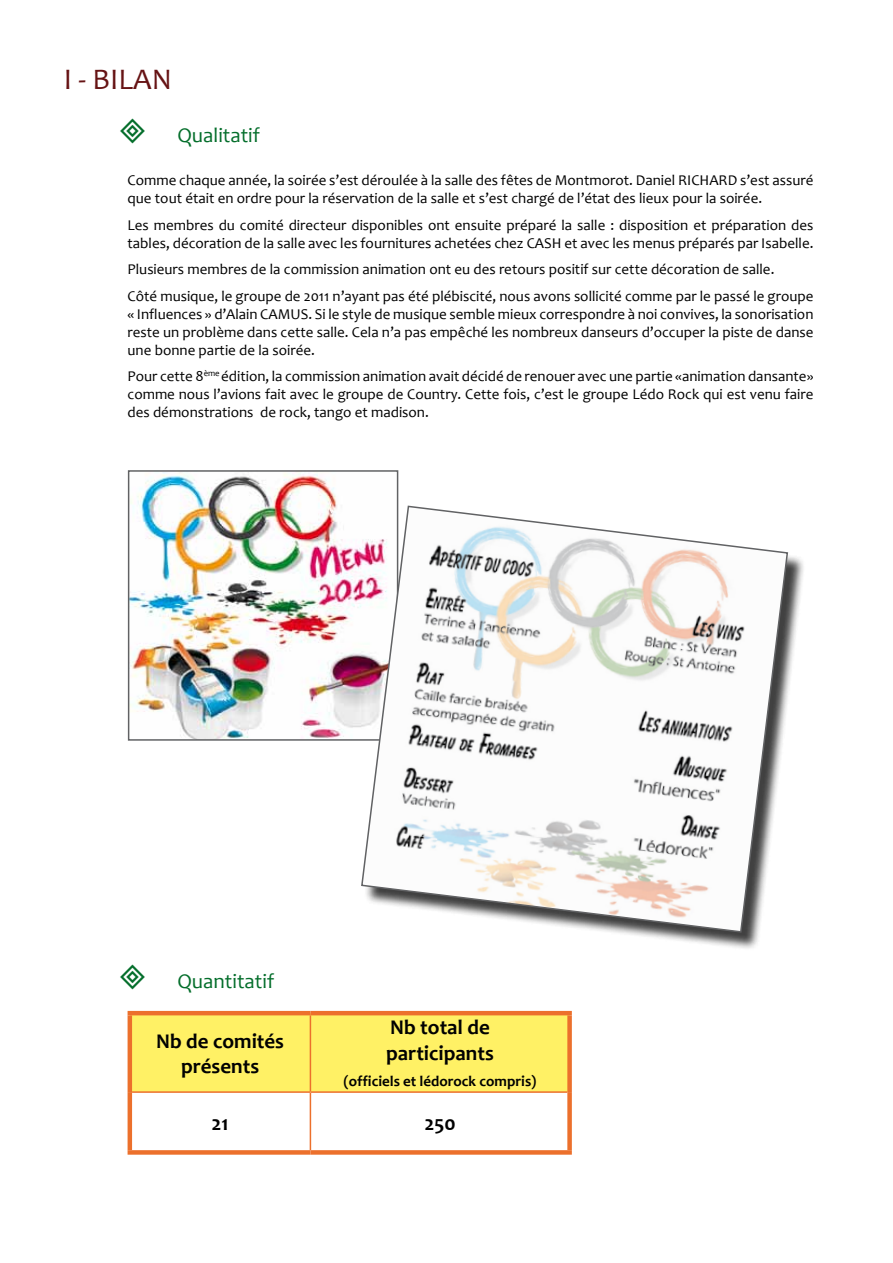
<style>
.page{position:relative;width:893px;height:1263px;background:#fff}
.page>*{position:absolute;margin:0;border:0;box-sizing:border-box;transform-origin:0 0}
.t1{font:30px "Candara";color:#661314}
.t2{font:700 21px/25.2px "Candara";color:#010101;text-align:center}
.t3{font:21px "Candara";color:#046e2b}
.t4{font:700 21px "Candara";color:#000}
.t5{font:15px/18px "Candara";color:#000}
.t6{font:700 15px "Candara";color:#010101}
</style>
<div class="page">
<div style="left:132px;top:1015px;width:435px;height:76px;background:#fff165"></div>
<hr style="left:128px;top:1011px;width:182px;height:4px;background:#ec702c">
<hr style="left:128px;top:1015px;width:4px;height:77px;background:#ec702c">
<hr style="left:310px;top:1011px;width:262px;height:4px;background:#ec702c">
<div style="left:567px;top:1015px;width:5px;height:77px;background:#ec702c"></div>
<hr style="left:128px;top:1092px;width:4px;height:58px;background:#ec702c">
<div style="left:567px;top:1092px;width:5px;height:58px;background:#ec702c"></div>
<div style="left:128px;top:1150px;width:182px;height:5px;background:#ec702c"></div>
<div style="left:310px;top:1150px;width:262px;height:5px;background:#ec702c"></div>
<hr style="left:310px;top:1015px;width:1px;height:76px;background:#ec702c">
<hr style="left:132px;top:1091px;width:178px;height:2px;background:#ec702c">
<hr style="left:310px;top:1091px;width:257px;height:2px;background:#ec702c">
<hr style="left:310px;top:1093px;width:1px;height:57px;background:#ec702c">
<img style="left:131px;top:473px;width:229px;height:265px">
<div style="left:128px;top:470px;width:270px;height:271px;border:2px solid #616264"></div>
<div style="left:364px;top:508px;width:442px;height:443px;background:#000;opacity:.75"></div>
<svg style="left:360px;top:505px;width:429px;height:428px"></svg>
<h1 class="t1" style="left:64px;top:61px;width:110px">I - BILAN</h1>
<h2 class="t3" style="left:177px;top:122px;width:84px">Qualitatif</h2>
<p class="t5" style="left:128px;top:171px;width:687px">Comme chaque année, la soirée s’est déroulée à la salle des fêtes de Montmorot. Daniel RICHARD s’est assuré que tout était en ordre pour la réservation de la salle et s’est chargé de l’état des lieux pour la soirée.</p>
<p class="t5" style="left:128px;top:216px;width:687px">Les membres du comité directeur disponibles ont ensuite préparé la salle : disposition et préparation des tables, décoration de la salle avec les fournitures achetées chez CASH et avec les menus préparés par Isabelle.</p>
<p class="t5" style="left:128px;top:256px;width:687px;line-height:26.5px">Plusieurs membres de la commission animation ont eu des retours positif sur cette décoration de salle.<br>Côté musique, le groupe de 2011 n’ayant pas été plébiscité, nous avons sollicité comme par le passé le groupe</p>
<p class="t5" style="left:128px;top:305px;width:687px;text-align:justify">« Influences » d’Alain CAMUS. Si le style de musique semble mieux correspondre à noi convives, la sonorisation reste un problème dans cette salle. Cela n’a pas empêché les nombreux danseurs d’occuper la piste de danse une bonne partie de la soirée.</p>
<p class="t5" style="left:128px;top:367px;width:687px;text-align:justify">Pour cette 8<sup>ème</sup> édition, la commission animation avait décidé de renouer avec une partie «animation dansante» comme nous l’avions fait avec le groupe de Country. Cette fois, c’est le groupe Lédo Rock qui est venu faire des démonstrations de rock, tango et madison.</p>
<h2 class="t3" style="left:177px;top:968px;width:98px">Quantitatif</h2>
<h2 class="t2" style="left:156px;top:1028px;width:129px">Nb de comités présents</h2>
<h2 class="t2" style="left:386px;top:1015px;width:109px;text-align:left">Nb total de participants</h2>
<p class="t6" style="left:343px;top:1072px;width:195px">(officiels et lédorock compris)</p>
<h2 class="t4" style="left:212px;top:1110px;width:19px">21</h2>
<h2 class="t4" style="left:424px;top:1110px;width:33px">250</h2>
</div>
